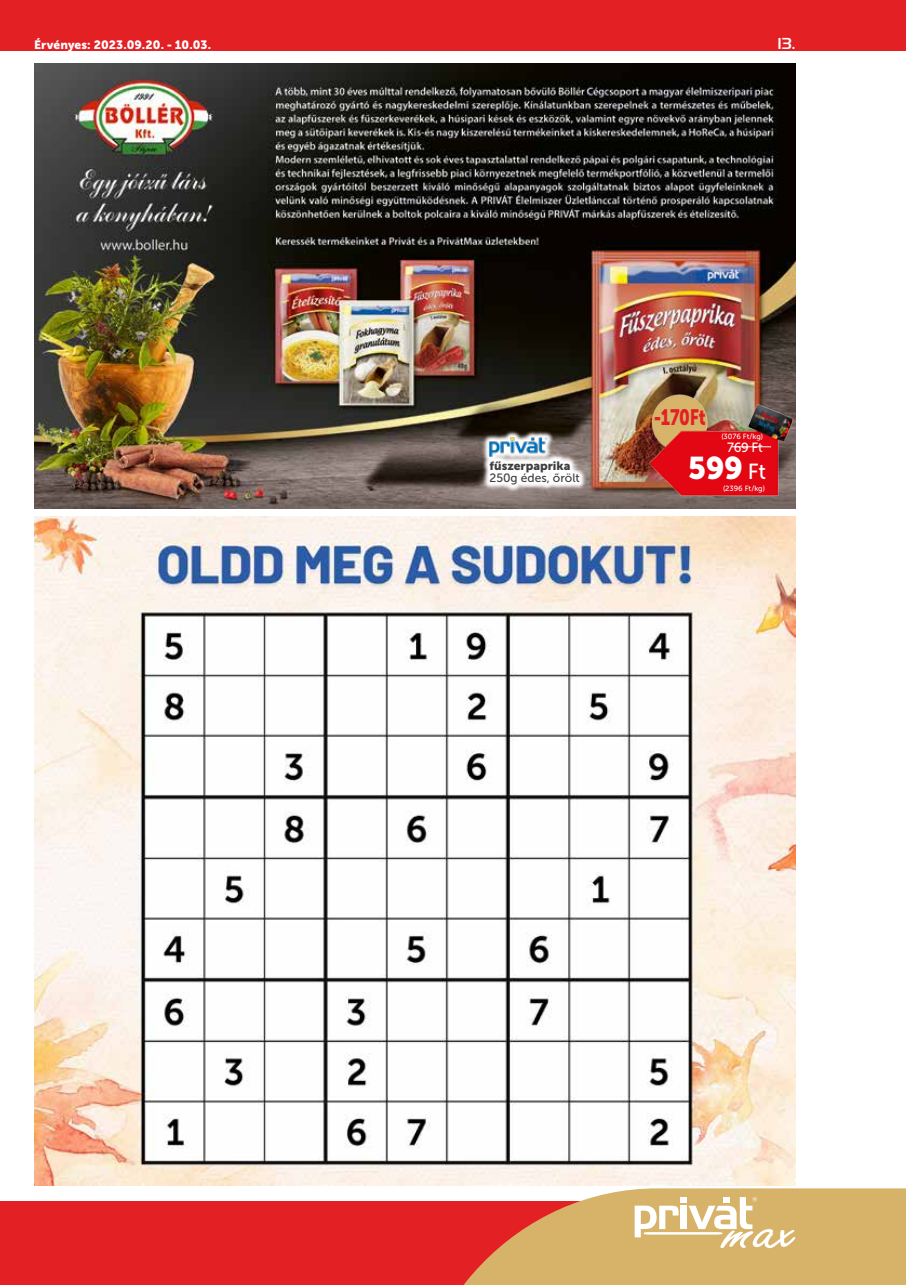
<style>
.page{position:relative;width:906px;height:1285px;background:#fff}
.page>*{position:absolute;margin:0;border:0;box-sizing:border-box;transform-origin:0 0}
.t1{font:31.2px "Museo Sans 900";color:#fff}
.t2{font:22.2px "Museo Sans 900";letter-spacing:-.015em;color:#e32125;scale:.76 1}
.t3{font:500 16.5px "Handel Got D";color:#fff}
.t4{font:13.35px "Museo Sans 500";color:#fff}
.t5{font:12px "Museo Sans 900";letter-spacing:.01em;color:#fff}
.t6{font:12px "Museo Sans 500";color:#3e3d40}
.t7{font:12px "Museo Sans 900";color:#3e3d40}
.t8{font:7.5px "Museo Sans 500";color:#fff}
.s1{font-family:"Museo Sans 500";font-size:21.75px}
</style>
<div class="page">
<div style="left:0;top:1200px;width:906px;height:84px;background:#e32125"></div>
<div style="left:0;top:0;width:906px;height:51px;background:#e32125"></div>
<svg style="left:408px;top:1188px;width:498px;height:96px;fill:#d7b369"></svg>
<svg style="left:634px;top:1196px;width:161px;height:51px;background:#e3ca97"></svg>
<img style="left:34px;top:516px;width:761px;height:668px">
<img style="left:34px;top:64px;width:761px;height:444px">
<img style="left:639px;top:389px;width:157px;height:111px">
<hr style="left:732px;top:446px;width:39px;height:1px;background:#fff">
<svg style="left:482px;top:452px;width:105px;height:40px"></svg>
<svg style="left:482px;top:430px;width:71px;height:33px"></svg>
<img style="left:487px;top:434px;width:65px;height:26px">
<p class="t5" style="left:34px;top:38px;width:179px">Érvényes: 2023.09.20. - 10.03.</p>
<h3 class="t3" style="left:777px;top:34px;width:19px">13.</h3>
<p class="t7" style="left:489px;top:458px;width:82px">fűszerpaprika</p>
<p class="t6" style="left:489px;top:471px;width:92px">250g édes, őrölt</p>
<h2 class="t2" style="left:654px;top:404px;width:70px">-170Ft</h2>
<p class="t8" style="left:721px;top:432px;width:43px">(3076 Ft/kg)</p>
<p class="t4" style="left:727px;top:439px;width:37px">769 Ft</p>
<h1 class="t1" style="left:688px;top:450px;width:79px">599 <span class="s1">Ft</span></h1>
<p class="t8" style="left:723px;top:484px;width:43px">(2396 Ft/kg)</p>
</div>
